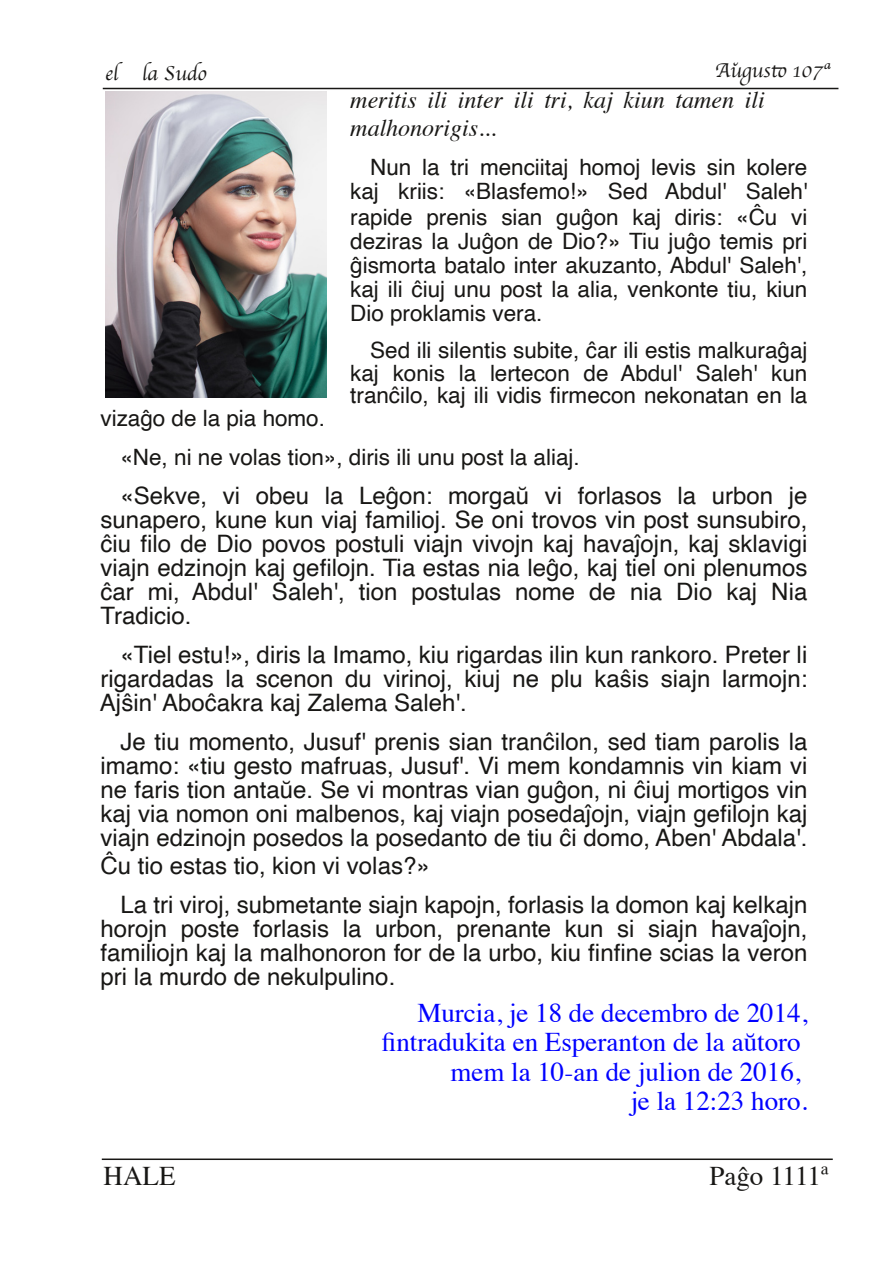
<style>
.page{position:relative;width:893px;height:1263px;background:#fff}
.page>*{position:absolute;margin:0;border:0;box-sizing:border-box;transform-origin:0 0}
.t1{font:27px/29.4px "Times";color:#00f;text-align:right}
.t2{font:27px "Times";color:#181715}
.t3{font:24px/24px "Helvetica";color:#181715;text-align:justify}
.t4{font:italic 24px/27.6px "Times";color:#181715}
.t5{font:22.5px/24px "Helvetica";color:#181715;text-align:justify}
.t6{font:21px "Apple Chancery";color:#181715}
</style>
<div class="page">
<hr style="left:102px;top:1158px;width:731px;height:2px;background:#181715">
<hr style="left:103px;top:88px;width:735px;height:1px;background:#181715">
<img style="left:105px;top:92px;width:221px;height:306px">
<p class="t6" style="left:105px;top:57px;width:103px">el la Sudo</p>
<p class="t6" style="left:715px;top:54px;width:116px">Ăugusto 107ª</p>
<p class="t4" style="left:350px;top:88px;width:416px">meritis ili inter ili tri, kaj kiun tamen ili malhonorigis...</p>
<p class="t5" style="left:350px;top:157px;width:459px;text-align:right">Nun la tri menciitaj homoj levis sin kolere kaj kriis: «Blasfemo!» Sed Abdul' Saleh'</p>
<p class="t5" style="left:350px;top:207px;width:459px">rapide prenis sian guĝon kaj diris: «Ĉu vi deziras la Juĝon de Dio?» Tiu juĝo temis pri ĝismorta batalo inter akuzanto, Abdul' Saleh', kaj ili ĉiuj unu post la alia, venkonte tiu, kiun Dio proklamis vera.</p>
<p class="t5" style="left:350px;top:341px;width:459px;line-height:22.5px;text-indent:20px">Sed ili silentis subite, ĉar ili estis malkuraĝaj kaj konis la lertecon de Abdul' Saleh' kun tranĉilo, kaj ili vidis firmecon nekonatan en la</p>
<p class="t5" style="left:121px;top:400px;width:461px;line-height:39px;text-indent:-20px">vizaĝo de la pia homo.<br>«Ne, ni ne volas tion», diris ili unu post la aliaj.</p>
<p class="t3" style="left:100px;top:485px;width:709px;text-indent:20px">«Sekve, vi obeu la Leĝon: morgaŭ vi forlasos la urbon je sunapero, kune kun viaj familioj. Se oni trovos vin post sunsubiro, ĉiu filo de Dio povos postuli viajn vivojn kaj havaĵojn, kaj sklavigi viajn edzinojn kaj gefilojn. Tia estas nia leĝo, kaj tiel oni plenumos ĉar mi, Abdul' Saleh', tion postulas nome de nia Dio kaj Nia Tradicio.</p>
<p class="t3" style="left:100px;top:644px;width:709px;text-indent:21px">«Tiel estu!», diris la Imamo, kiu rigardas ilin kun rankoro. Preter li rigardadas la scenon du virinoj, kiuj ne plu kaŝis siajn larmojn:<br>Ajŝin' Aboĉakra kaj Zalema Saleh'.</p>
<p class="t3" style="left:100px;top:731px;width:708px;text-indent:20px">Je tiu momento, Jusuf' prenis sian tranĉilon, sed tiam parolis la imamo: «tiu gesto mafruas, Jusuf'. Vi mem kondamnis vin kiam vi ne faris tion antaŭe. Se vi montras vian guĝon, ni ĉiuj mortigos vin kaj via nomon oni malbenos, kaj viajn posedaĵojn, viajn gefilojn kaj viajn edzinojn posedos la posedanto de tiu ĉi domo, Aben' Abdala'.</p>
<p class="t3" style="left:121px;top:848px;width:688px;line-height:39px;text-indent:-20px">Ĉu tio estas tio, kion vi volas?»<br>La tri viroj, submetante siajn kapojn, forlasis la domon kaj kelkajn</p>
<p class="t3" style="left:100px;top:918px;width:708px">horojn poste forlasis la urbon, prenante kun si siajn havaĵojn, familiojn kaj la malhonoron for de la urbo, kiu finfine scias la veron pri la murdo de nekulpulino.</p>
<p class="t1" style="left:381px;top:1000px;width:428px">Murcia, je 18 de decembro de 2014, fintradukita en Esperanton de la aŭtoro mem la 10-an de julion de 2016,<br>je la 12:23 horo.</p>
<p class="t2" style="left:104px;top:1165px;width:73px">HALE</p>
<p class="t2" style="left:709px;top:1165px;width:121px">Paĝo 1111ª</p>
</div>
